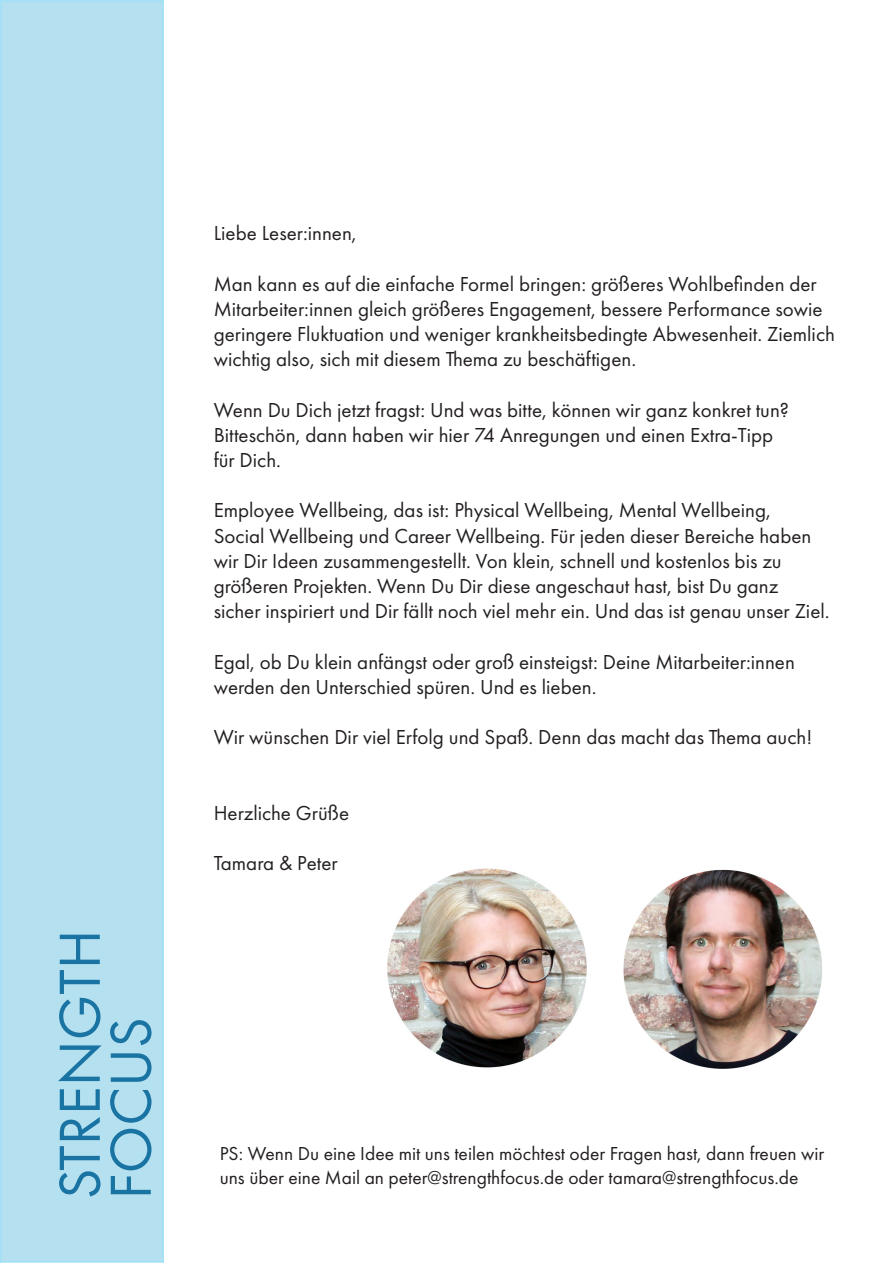
<style>
.page{position:relative;width:893px;height:1263px;background:#fff}
.page>*{position:absolute;margin:0;border:0;box-sizing:border-box;transform-origin:0 0}
.t1{font:60px "Futura PT";color:#0a5486}
.t2{font:21px/25.2px "Futura PT";color:#231f20}
.t3{font:19.5px/23.4px "Futura PT";color:#231f20}
</style>
<div class="page">
<div style="left:0;top:0;width:164px;height:1263px;background:#b4e0ef"></div>
<img style="left:623px;top:869px;width:199px;height:200px">
<img style="left:387px;top:868px;width:200px;height:200px">
<p class="t1" style="left:44px;top:1199px;width:271px;rotate:-90deg">STRENGTH</p>
<p class="t1" style="left:95px;top:1199px;width:184px;rotate:-90deg">FOCUS</p>
<p class="t2" style="left:214px;top:220px;width:145px">Liebe Leser:innen,</p>
<p class="t2" style="left:214px;top:271px;width:623px">Man kann es auf die einfache Formel bringen: größeres Wohlbefinden der Mitarbeiter:innen gleich größeres Engagement, bessere Performance sowie geringere Fluktuation und weniger krankheitsbedingte Abwesenheit. Ziemlich wichtig also, sich mit diesem Thema zu beschäftigen.</p>
<p class="t2" style="left:214px;top:397px;width:577px">Wenn Du Dich jetzt fragst: Und was bitte, können wir ganz konkret tun?<br>Bitteschön, dann haben wir hier 74 Anregungen und einen Extra-Tipp für Dich.</p>
<p class="t2" style="left:214px;top:498px;width:617px">Employee Wellbeing, das ist: Physical Wellbeing, Mental Wellbeing,<br>Social Wellbeing und Career Wellbeing. Für jeden dieser Bereiche haben wir Dir Ideen zusammengestellt. Von klein, schnell und kostenlos bis zu größeren Projekten. Wenn Du Dir diese angeschaut hast, bist Du ganz sicher inspiriert und Dir fällt noch viel mehr ein. Und das ist genau unser Ziel.</p>
<p class="t2" style="left:214px;top:649px;width:583px">Egal, ob Du klein anfängst oder groß einsteigst: Deine Mitarbeiter:innen werden den Unterschied spüren. Und es lieben.</p>
<p class="t2" style="left:214px;top:724px;width:600px">Wir wünschen Dir viel Erfolg und Spaß. Denn das macht das Thema auch!</p>
<p class="t2" style="left:214px;top:800px;width:137px">Herzliche Grüße</p>
<p class="t2" style="left:214px;top:850px;width:125px">Tamara &amp; Peter</p>
<p class="t3" style="left:220px;top:1142px;width:606px">PS: Wenn Du eine Idee mit uns teilen möchtest oder Fragen hast, dann freuen wir uns über eine Mail an peter@strengthfocus.de oder tamara@strengthfocus.de</p>
</div>
